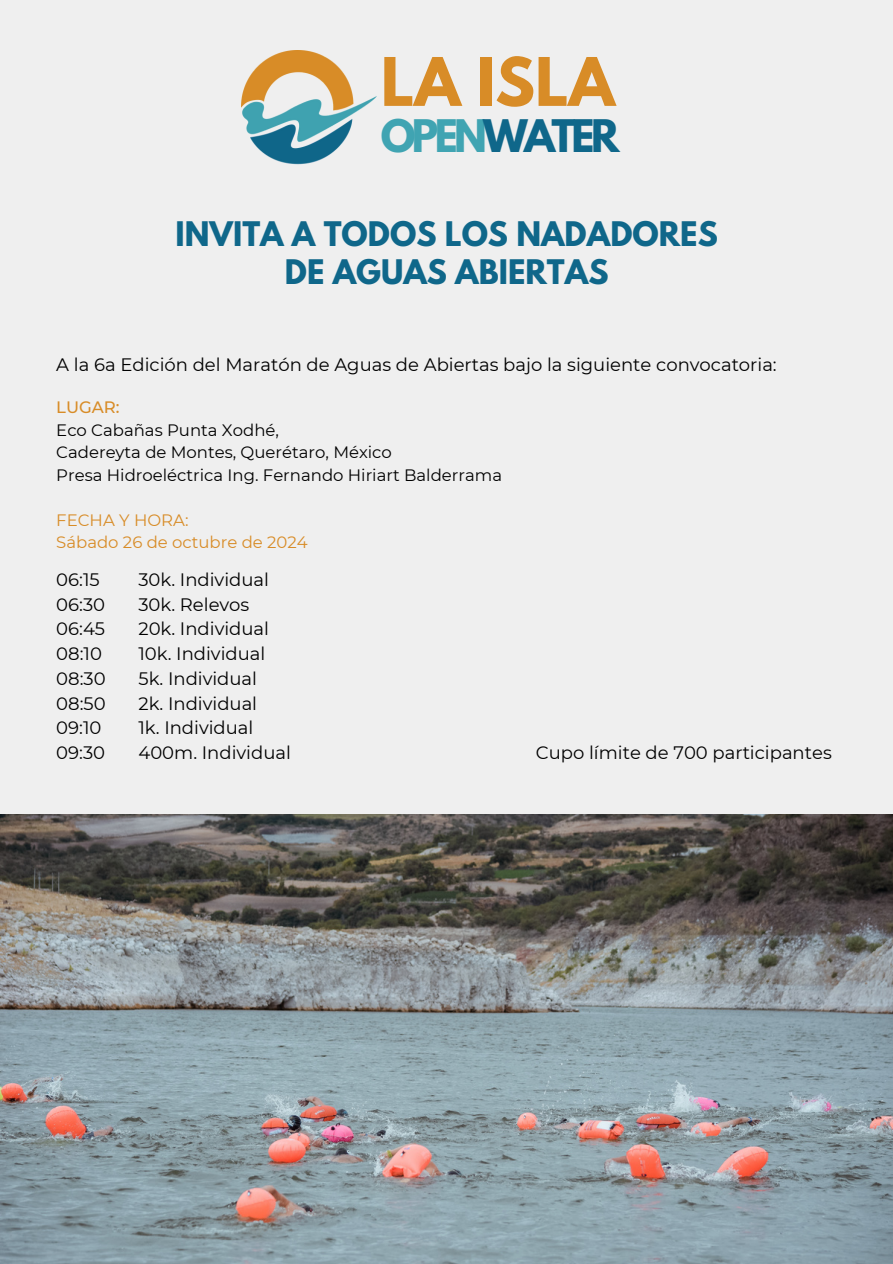
<style>
.page{position:relative;width:893px;height:1264px;background:#fff}
.page>*{position:absolute;margin:0;border:0;box-sizing:border-box;transform-origin:0 0}
.t1{font:700 59.25px "League Spartan";color:#d88c27}
.t2{font:700 39.75px "League Spartan";letter-spacing:-.095em;color:#0f678a}
.t3{font:700 30px/37.2px "League Spartan";color:#0f678a;text-align:center}
.t4{font:18px "Montserrat";color:#000}
.t5{font:16.5px/22.5px "Montserrat";color:#000}
.t6{font:16.5px/22.5px "Montserrat";color:#d88c27}
.t7{font:500 16.5px "Montserrat";color:#d88c27}
.s1{color:#40a4b2}
</style>
<div class="page">
<div style="left:0;top:0;width:892px;height:1263px;background:#efefef"></div>
<img style="left:241px;top:50px;width:136px;height:115px">
<img style="left:0;top:814px;width:892px;height:449px">
<h1 class="t1" style="left:381px;top:53px;width:236px">LA ISLA</h1>
<h2 class="t2" style="left:381px;top:117px;width:240px"><span class="s1">OPEN</span>WATER</h2>
<p class="t3" style="left:175px;top:220px;width:543px">INVITA A TODOS LOS NADADORES<br>DE AGUAS ABIERTAS</p>
<p class="t4" style="left:56px;top:353px;width:722px">A la 6a Edición del Maratón de Aguas de Abiertas bajo la siguiente convocatoria:</p>
<p class="t7" style="left:56px;top:397px;width:65px">LUGAR:</p>
<p class="t5" style="left:56px;top:418px;width:447px">Eco Cabañas Punta Xodhé,<br>Cadereyta de Montes, Querétaro, México<br>Presa Hidroeléctrica Ing. Fernando Hiriart Balderrama</p>
<p class="t6" style="left:56px;top:508px;width:253px">FECHA Y HORA:<br>Sábado 26 de octubre de 2024</p>
<p class="t4" style="left:56px;top:568px;width:45px">06:15</p>
<p class="t4" style="left:56px;top:593px;width:50px">06:30</p>
<p class="t4" style="left:56px;top:618px;width:50px">06:45</p>
<p class="t4" style="left:56px;top:642px;width:47px">08:10</p>
<p class="t4" style="left:56px;top:667px;width:51px">08:30</p>
<p class="t4" style="left:56px;top:692px;width:51px">08:50</p>
<p class="t4" style="left:56px;top:717px;width:47px">09:10</p>
<p class="t4" style="left:56px;top:741px;width:50px">09:30</p>
<p class="t4" style="left:138px;top:568px;width:132px">30k. Individual</p>
<p class="t4" style="left:138px;top:593px;width:112px">30k. Relevos</p>
<p class="t4" style="left:138px;top:618px;width:132px">20k. Individual</p>
<p class="t4" style="left:138px;top:642px;width:128px">10k. Individual</p>
<p class="t4" style="left:138px;top:667px;width:120px">5k. Individual</p>
<p class="t4" style="left:138px;top:692px;width:120px">2k. Individual</p>
<p class="t4" style="left:138px;top:717px;width:116px">1k. Individual</p>
<p class="t4" style="left:138px;top:741px;width:154px">400m. Individual</p>
<p class="t4" style="left:535px;top:741px;width:297px">Cupo límite de 700 participantes</p>
</div>
